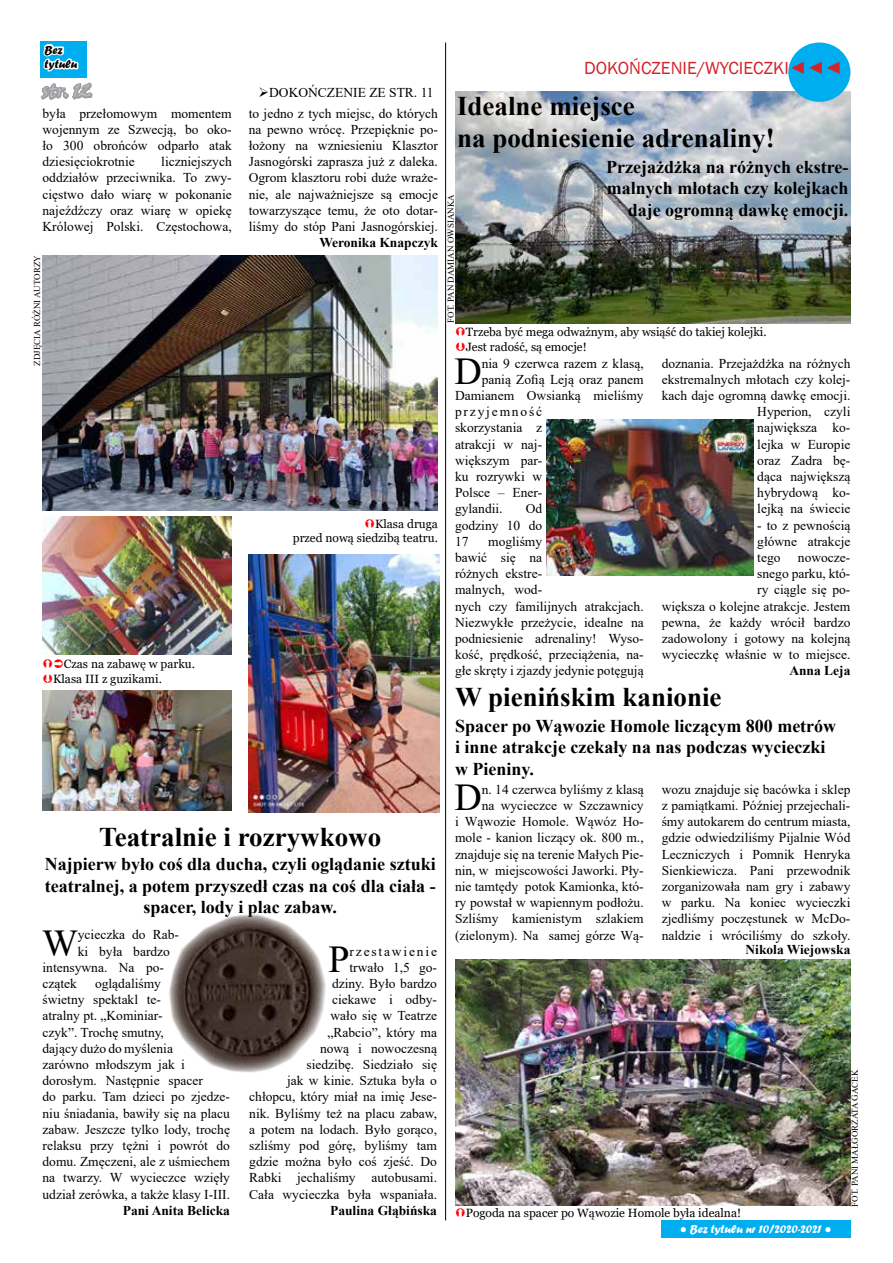
<style>
.page{position:relative;width:893px;height:1263px;background:#fff}
.page>*{position:absolute;margin:0;border:0;box-sizing:border-box;transform-origin:0 0}
.t1{font:37.95px "Times New Roman";color:#000}
.t2{font:700 27px/32.4px "Times New Roman";color:#000}
.t3{font:700 18px/21.6px "Times New Roman";color:#000;text-align:right}
.t4{font:18px "Franklin Gothic";color:#d2232a}
.t5{font:18px "Viner Hand ITC";color:#babcbe}
.t6{font:13.5px/16.2px "Times New Roman";color:#000;text-align:justify}
.t7{font:700 13.5px "Times New Roman";color:#000}
.t8{font:13.5px "Times New Roman";letter-spacing:.135em;color:#000}
.t9{font:12px/14.4px "Georgia";color:#000}
.t10{font:12px "Forte";letter-spacing:-.01em;color:#fff}
.t11{font:12px/14.4px "Forte";color:#000}
.t12{font:9px "Times New Roman";color:#000}
.s1{font-family:"Garamond"}
</style>
<div class="page">
<img style="left:455px;top:91px;width:395px;height:232px">
<div style="left:661px;top:1220px;width:189px;height:17px;background:#00aeef"></div>
<svg style="left:40px;top:41px;width:53px;height:59px"></svg>
<div style="left:788px;top:43px;width:62px;height:59px;background:#00aeef;border-radius:50%"></div>
<hr style="left:445px;top:43px;width:1px;height:1177px;background:#000">
<img style="left:546px;top:419px;width:207px;height:157px">
<img style="left:455px;top:960px;width:395px;height:245px">
<img style="left:169px;top:914px;width:157px;height:159px">
<img style="left:43px;top:255px;width:395px;height:256px">
<img style="left:43px;top:690px;width:189px;height:121px">
<img style="left:43px;top:516px;width:189px;height:139px">
<img style="left:249px;top:554px;width:190px;height:258px">
<p class="t11" style="left:45px;top:42px;width:34px">Bez tytułu</p>
<h3 class="t5" style="left:43px;top:80px;width:50px">str. 12</h3>
<p class="t6" style="left:43px;top:105px;width:191px">była przełomowym momentem wojennym ze Szwecją, bo oko&shy;ło 300 obrońców odparło atak dziesięciokrotnie</p>
<p class="t6" style="left:43px;top:153px;width:191px;text-indent:119px">liczniejszych oddziałów przeciwnika. To zwy&shy;cięstwo dało wiarę w pokonanie najeźdźczy oraz wiarę w opiekę Królowej Polski. Częstochowa,</p>
<p class="t12" style="left:31px;top:366px;width:112px;rotate:-90deg">ZDJĘCIA RÓŻNI AUTORZY</p>
<p class="t6" style="left:258px;top:84px;width:177px">➢DOKOŃCZENIE ZE STR. 11</p>
<p class="t6" style="left:249px;top:105px;width:191px">to jedno z tych miejsc, do których na pewno wrócę. Przepięknie po&shy;łożony na wzniesieniu Klasztor Jasnogórski zaprasza już z daleka.<br>Ogrom klasztoru robi duże wraże&shy;nie, ale najważniejsze są emocje towarzyszące temu, że oto dotar&shy;liśmy do stóp Pani Jasnogórskiej.</p>
<p class="t7" style="left:319px;top:233px;width:120px">Weronika Knapczyk</p>
<p class="t9" style="left:53px;top:657px;width:143px;text-indent:11px">Czas na zabawę w parku.<br>Klasa III z guzikami.</p>
<p class="t9" style="left:293px;top:517px;width:147px;text-align:right">Klasa druga<br>przed nową siedzibą teatru.</p>
<h2 class="t2" style="left:99px;top:820px;width:283px">Teatralnie i rozrywkowo</h2>
<h3 class="t3" style="left:45px;top:852px;width:393px;text-align:center">Najpierw było coś dla ducha, czyli oglądanie sztuki teatralnej, a potem przyszedł czas na coś dla ciała - spacer, lody i plac zabaw.</h3>
<h1 class="t1" style="left:42px;top:916px;width:37px">W</h1>
<p class="t6" style="left:78px;top:926px;width:103px">ycieczka do Rab-</p>
<p class="t6" style="left:78px;top:942px;width:94px">ki była bardzo</p>
<p class="t6" style="left:43px;top:959px;width:123px">intensywna. Na po-</p>
<p class="t6" style="left:43px;top:975px;width:36px">czątek</p>
<p class="t6" style="left:43px;top:975px;width:189px;text-align:left;text-indent:53px">oglądaliśmy<br>świetny spektakl te-<br>atralny pt. „Kominiar-<br>czyk”. Trochę smutny,<br>dający dużo do myślenia<br>zarówno młodszym jak i dorosłym. Następnie spacer<br>do parku. Tam dzieci po zjedze&shy;niu śniadania, bawiły się na placu zabaw. Jeszcze tylko lody, trochę relaksu przy tężni i powrót do domu. Zmęczeni, ale z uśmiechem na twarzy. W wycieczce wzięły udział zerówka, a także klasy I-III.</p>
<p class="t7" style="left:123px;top:1200px;width:109px">Pani Anita Belicka</p>
<p class="t6" style="left:249px;top:942px;width:189px;text-align:right">rzestawienie<br>trwało 1,5 go-<br>dziny. Było bardzo<br>ciekawe i odby-<br>wało się w Teatrze<br>„Rabcio”, który ma<br>nową i nowoczesną<br>siedzibę. Siedziało się<br>jak w kinie. Sztuka była o chłopcu, który miał na imię Jese&shy;nik. Byliśmy też na placu zabaw, a potem na lodach. Było gorąco, szliśmy pod górę, byliśmy tam gdzie można było coś zjeść. Do<br>Rabki jechaliśmy autobusami.<br>Cała wycieczka była wspaniała.</p>
<p class="t7" style="left:330px;top:1200px;width:108px">Paulina Głąbińska</p>
<h1 class="t1" style="left:328px;top:932px;width:23px">P</h1>
<h3 class="t4" style="left:584px;top:57px;width:259px">DOKOŃCZENIE/WYCIECZKI◄◄◄</h3>
<h2 class="t2" style="left:457px;top:89px;width:319px">Idealne miejsce<br>na podniesienie adrenaliny!</h2>
<h3 class="t3" style="left:606px;top:155px;width:244px">Przejażdżka na różnych ekstre&shy;malnych młotach czy kolejkach daje ogromną dawkę emocji.</h3>
<p class="t12" style="left:444px;top:323px;width:130px;rotate:-90deg">FOT. PAN DAMIAN OWSIANKA</p>
<p class="t9" style="left:466px;top:325px;width:302px">Trzeba być mega odważnym, aby wsiąść do takiej kolejki.<br>Jest radość, są emocje!</p>
<h1 class="t1" style="left:454px;top:344px;width:29px">D</h1>
<p class="t6" style="left:482px;top:355px;width:163px">nia 9 czerwca razem z klasą,</p>
<p class="t6" style="left:482px;top:371px;width:163px">panią Zofią Leją oraz panem</p>
<p class="t6" style="left:455px;top:387px;width:190px">Damianem Owsianką mieliśmy</p>
<p class="t8" style="left:455px;top:402px;width:89px">przyjemność</p>
<p class="t6" style="left:455px;top:419px;width:89px">skorzystania z</p>
<p class="t6" style="left:455px;top:436px;width:89px">atrakcji w naj-</p>
<p class="t6" style="left:455px;top:452px;width:89px">większym par-</p>
<p class="t6" style="left:455px;top:468px;width:89px">ku rozrywki w</p>
<p class="t6" style="left:455px;top:484px;width:89px">Polsce – Ener-</p>
<p class="t6" style="left:455px;top:500px;width:49px">gylandii.</p>
<p class="t6" style="left:455px;top:500px;width:89px;text-indent:71px">Od godziny 10 do 17</p>
<p class="t6" style="left:455px;top:533px;width:190px;text-align:left;text-indent:33px">mogliśmy<br>bawić się na<br>różnych ekstre-<br>malnych, wod-<br>nych czy familijnych atrakcjach.<br>Niezwykłe przeżycie, idealne na podniesienie adrenaliny! Wyso&shy;kość, prędkość, przeciążenia, na&shy;głe skręty i zjazdy jedynie potęgują</p>
<p class="t6" style="left:662px;top:355px;width:190px;text-align:right">doznania. Przejażdżka na różnych ekstremalnych młotach czy kolej&shy;kach daje ogromną dawkę emocji.<br>Hyperion, czyli<br>największa ko-<br>lejka w Europie<br>oraz Zadra bę-<br>dąca największą<br>hybrydową ko-<br>lejką na świecie</p>
<p class="t6" style="left:757px;top:517px;width:95px">- to z pewnością główne atrakcje tego</p>
<p class="t6" style="left:662px;top:549px;width:190px;text-align:right">nowocze-<br>snego parku, któ-<br>ry ciągle się po-<br>większa o kolejne atrakcje. Jestem pewna, że każdy wrócił bardzo zadowolony i gotowy na kolejną wycieczkę właśnie w to miejsce.</p>
<p class="t7" style="left:789px;top:661px;width:63px">Anna Leja</p>
<h2 class="t2" style="left:455px;top:680px;width:268px">W pienińskim kanionie</h2>
<h3 class="t3" style="left:455px;top:714px;width:383px;text-align:left">Spacer po Wąwozie Homole liczącym 800 metrów i inne atrakcje czekały na nas podczas wycieczki w Pieniny.</h3>
<p class="t6" style="left:455px;top:781px;width:190px;text-align:right">n. 14 czerwca byliśmy z klasą<br>na wycieczce w Szczawnicy<br>i Wąwozie Homole. Wąwóz Ho&shy;mole - kanion liczący ok. 800 m., znajduje się na terenie Małych Pie&shy;nin, w miejscowości Jaworki. Pły&shy;nie tamtędy potok Kamionka, któ&shy;ry powstał w wapiennym podłożu.<br>Szliśmy kamienistym szlakiem (zielonym). Na samej górze Wą-</p>
<p class="t6" style="left:662px;top:781px;width:190px">wozu znajduje się bacówka i sklep z pamiątkami. Później przejechali&shy;śmy autokarem do centrum miasta, gdzie odwiedziliśmy Pijalnie Wód Leczniczych i Pomnik Henryka Sienkiewicza. Pani przewodnik zorganizowała nam gry i zabawy w parku. Na koniec wycieczki zjedliśmy poczęstunek w McDo&shy;naldzie i wróciliśmy do szkoły.</p>
<h1 class="t1" style="left:454px;top:770px;width:29px">D</h1>
<p class="t7" style="left:745px;top:940px;width:106px">Nikola Wiejowska</p>
<p class="t9" style="left:466px;top:1206px;width:277px">Pogoda na spacer po Wąwozie Homole była idealna!</p>
<p class="t10" style="left:680px;top:1222px;width:153px"><span class="s1">●</span> Bez tytułu nr 10/2020-2021 <span class="s1">●</span></p>
<p class="t12" style="left:848px;top:1207px;width:139px;rotate:-90deg">FOT. PANI MAŁGORZATA GACEK</p>
</div>
